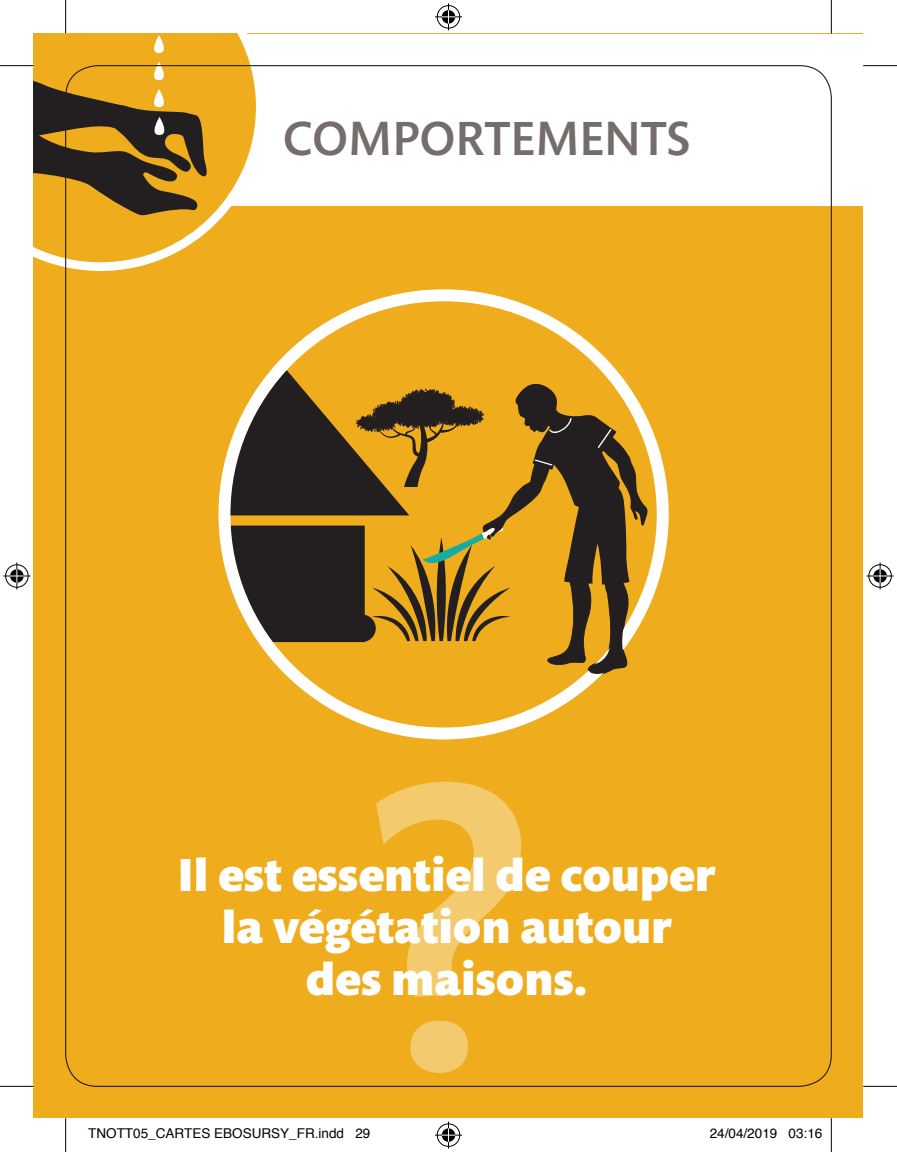
<style>
.page{position:relative;width:897px;height:1152px;background:#fff}
.page>*{position:absolute;margin:0;border:0;box-sizing:border-box;transform-origin:0 0}
.t1{font:500 411.75px "Mundo Sans";color:#fff}
.t2{font:500 48.82px "Mundo Sans";color:#756d6b}
.t3{font:900 47.25px/51.8px "Mundo Sans";color:#fff;text-align:center}
.t4{font:13.5px "Helvetica";color:#000}
</style>
<div class="page">
<div style="left:34px;top:34px;width:829px;height:1084px;background:#efac1c"></div>
<div style="left:34px;top:34px;width:829px;height:172px;background:#fff"></div>
<svg style="left:34px;top:34px;width:222px;height:237px"></svg>
<svg style="left:34px;top:35px;width:174px;height:181px;background:#9d7420"></svg>
<div style="left:218px;top:289px;width:450px;height:450px;border:12px solid #fff;border-radius:50%"></div>
<svg style="left:224px;top:365px;width:424px;height:312px"></svg>
<hr style="left:0;top:65px;width:34px;height:1px;background:#000">
<hr style="left:863px;top:65px;width:34px;height:1px;background:#000">
<hr style="left:0;top:1086px;width:34px;height:1px;background:#000">
<hr style="left:863px;top:1086px;width:34px;height:1px;background:#000">
<hr style="left:65px;top:0;width:1px;height:34px;background:#000">
<hr style="left:65px;top:1118px;width:1px;height:34px;background:#000">
<hr style="left:831px;top:0;width:1px;height:34px;background:#000">
<hr style="left:831px;top:1118px;width:1px;height:34px;background:#000">
<svg style="left:435px;top:3px;width:27px;height:27px"></svg>
<svg style="left:435px;top:1121px;width:27px;height:27px"></svg>
<svg style="left:3px;top:562px;width:27px;height:27px"></svg>
<svg style="left:866px;top:562px;width:27px;height:27px"></svg>
<p class="t2" style="left:283px;top:112px;width:409px">COMPORTEMENTS</p>
<h1 class="t1" style="left:363px;top:707px;width:174px">?</h1>
<p class="t3" style="left:178px;top:850px;width:539px">Il est essentiel de couper la végétation autour<br>des maisons.</p>
<p class="t4" style="left:88px;top:1123px;width:284px">TNOTT05_CARTES EBOSURSY_FR.indd 29</p>
<p class="t4" style="left:709px;top:1123px;width:114px">24/04/2019 03:16</p>
</div>
